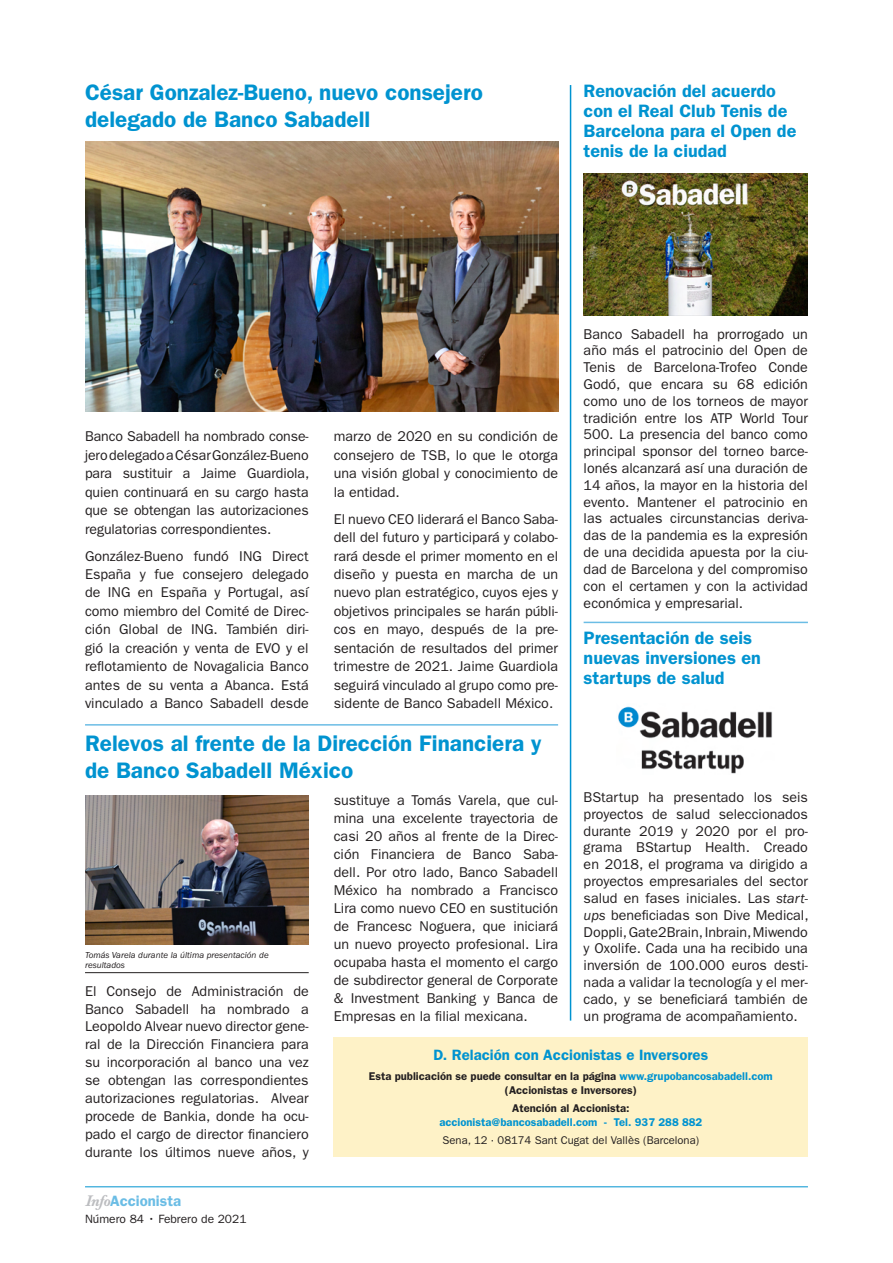
<style>
.page{position:relative;width:893px;height:1263px;background:#fff}
.page>*{position:absolute;margin:0;border:0;box-sizing:border-box;transform-origin:0 0}
.t1{font:600 22.5px/27px "ITC Franklin Gothic Std";color:#0093d0}
.t2{font:600 18px/19.8px "ITC Franklin Gothic Std";color:#0093d0}
.t3{font:600 15px "ITC Franklin Gothic Std";color:#0093d0}
.t4{font:600 15px "ITC Franklin Gothic Std";color:#6bbde5}
.t5{font:14.25px/16.8px "ITC Franklin Gothic Std";color:#231f20;text-align:justify}
.t6{font:12px "ITC Franklin Gothic Std";color:#231f20}
.t7{font:600 11.25px/13.5px "ITC Franklin Gothic Std";color:#231f20;text-align:center}
.t8{font:600 11.25px "ITC Franklin Gothic Std";color:#0093d0}
.t9{font:11.25px "ITC Franklin Gothic Std";color:#231f20}
.t10{font:italic 9px/10.5px "ITC Franklin Gothic Std";color:#231f20}
.s1{font-family:"Baskerville Book Med";font-weight:400;font-style:italic;color:#bcbdc0}
.s2{font-style:italic}
.s3{color:#0093d0}
</style>
<div class="page">
<hr style="left:85px;top:1186px;width:723px;height:1px;background:#0093d0">
<hr style="left:85px;top:724px;width:473px;height:2px;background:#6bbde5">
<hr style="left:584px;top:622px;width:224px;height:1px;background:#6bbde5">
<img style="left:584px;top:173px;width:224px;height:142px">
<img style="left:618px;top:706px;width:154px;height:68px">
<img style="left:85px;top:141px;width:473px;height:271px">
<hr style="left:570px;top:85px;width:1px;height:935px;background:#0093d0">
<img style="left:85px;top:795px;width:224px;height:149px">
<div style="left:334px;top:1037px;width:474px;height:120px;background:#fef2c7"></div>
<hr style="left:85px;top:972px;width:224px;height:1px;background:#231f20">
<h1 class="t1" style="left:85px;top:81px;width:399px">César Gonzalez-Bueno, nuevo consejero delegado de Banco Sabadell</h1>
<p class="t2" style="left:584px;top:83px;width:214px">Renovación del acuerdo con el Real Club Tenis de<br>Barcelona para el Open de tenis de la ciudad</p>
<p class="t5" style="left:85px;top:428px;width:226px;line-height:18.5px">Banco Sabadell ha nombrado conse&shy;jero delegado a César González-Bueno para sustituir a Jaime Guardiola, quien continuará en su cargo hasta que se obtengan las autorizaciones regulatorias correspondientes.</p>
<p class="t5" style="left:85px;top:547px;width:225px;line-height:18.5px">González-Bueno fundó ING Direct España y fue consejero delegado de ING en España y Portugal, así como miembro del Comité de Direc&shy;ción Global de ING. También diri&shy;gió la creación y venta de EVO y el reflotamiento de Novagalicia Banco antes de su venta a Abanca. Está vinculado a Banco Sabadell desde</p>
<p class="t5" style="left:334px;top:428px;width:226px;line-height:18.5px">marzo de 2020 en su condición de consejero de TSB, lo que le otorga una visión global y conocimiento de la entidad.</p>
<p class="t5" style="left:334px;top:511px;width:226px;line-height:18.5px">El nuevo CEO liderará el Banco Saba&shy;dell del futuro y participará y colabo&shy;rará desde el primer momento en el diseño y puesta en marcha de un nuevo plan estratégico, cuyos ejes y objetivos principales se harán públi&shy;cos en mayo, después de la pre&shy;sentación de resultados del primer trimestre de 2021. Jaime Guardiola seguirá vinculado al grupo como pre&shy;sidente de Banco Sabadell México.</p>
<h1 class="t1" style="left:85px;top:732px;width:458px">Relevos al frente de la Dirección Financiera y de Banco Sabadell México</h1>
<p class="t5" style="left:584px;top:326px;width:226px">Banco Sabadell ha prorrogado un año más el patrocinio del Open de Tenis de Barcelona-Trofeo Conde Godó, que encara su 68 edición como uno de los torneos de mayor tradición entre los ATP World Tour 500. La presencia del banco como principal sponsor del torneo barce&shy;lonés alcanzará así una duración de 14 años, la mayor en la historia del evento. Mantener el patrocinio en las actuales circunstancias deriva&shy;das de la pandemia es la expresión de una decidida apuesta por la ciu&shy;dad de Barcelona y del compromiso con el certamen y con la actividad económica y empresarial.</p>
<p class="t2" style="left:584px;top:630px;width:179px">Presentación de seis nuevas inversiones en startups de salud</p>
<p class="t10" style="left:85px;top:950px;width:185px">Tomás Varela durante la última presentación de resultados</p>
<p class="t5" style="left:85px;top:983px;width:225px;line-height:17.9px">El Consejo de Administración de Banco Sabadell ha nombrado a Leopoldo Alvear nuevo director gene&shy;ral de la Dirección Financiera para su incorporación al banco una vez se obtengan las correspondientes autorizaciones regulatorias. Alvear procede de Bankia, donde ha ocu&shy;pado el cargo de director financiero durante los últimos nueve años, y</p>
<p class="t4" style="left:85px;top:1195px;width:98px"><span class="s1">Info</span>Accionista</p>
<p class="t6" style="left:85px;top:1214px;width:163px">Número 84 • Febrero de 2021</p>
<p class="t5" style="left:584px;top:790px;width:227px">BStartup ha presentado los seis proyectos de salud seleccionados durante 2019 y 2020 por el pro&shy;grama BStartup Health. Creado en 2018, el programa va dirigido a proyectos empresariales del sector salud en fases iniciales. Las <span class="s2">start&shy;ups</span> beneficiadas son Dive Medical, Doppli, Gate2Brain, Inbrain, Miwendo y Oxolife. Cada una ha recibido una inversión de 100.000 euros desti&shy;nada a validar la tecnología y el mer&shy;cado, y se beneficiará también de un programa de acompañamiento.</p>
<p class="t5" style="left:334px;top:792px;width:226px;line-height:18px">sustituye a Tomás Varela, que cul&shy;mina una excelente trayectoria de casi 20 años al frente de la Direc&shy;ción Financiera de Banco Saba&shy;dell. Por otro lado, Banco Sabadell México ha nombrado a Francisco Lira como nuevo CEO en sustitución de Francesc Noguera, que iniciará un nuevo proyecto profesional. Lira ocupaba hasta el momento el cargo de subdirector general de Corporate &amp; Investment Banking y Banca de Empresas en la filial mexicana.</p>
<p class="t3" style="left:433px;top:1049px;width:276px">D. Relación con Accionistas e Inversores</p>
<p class="t7" style="left:369px;top:1070px;width:405px">Esta publicación se puede consultar en la página <span class="s3">www.grupobancosabadell.com </span>(Accionistas e Inversores)</p>
<p class="t7" style="left:512px;top:1102px;width:119px">Atención al Accionista:</p>
<p class="t8" style="left:439px;top:1118px;width:265px">accionista@bancosabadell.com - Tel. 937 288 882</p>
<p class="t9" style="left:443px;top:1136px;width:258px">Sena, 12 · 08174 Sant Cugat del Vallès (Barcelona)</p>
</div>
